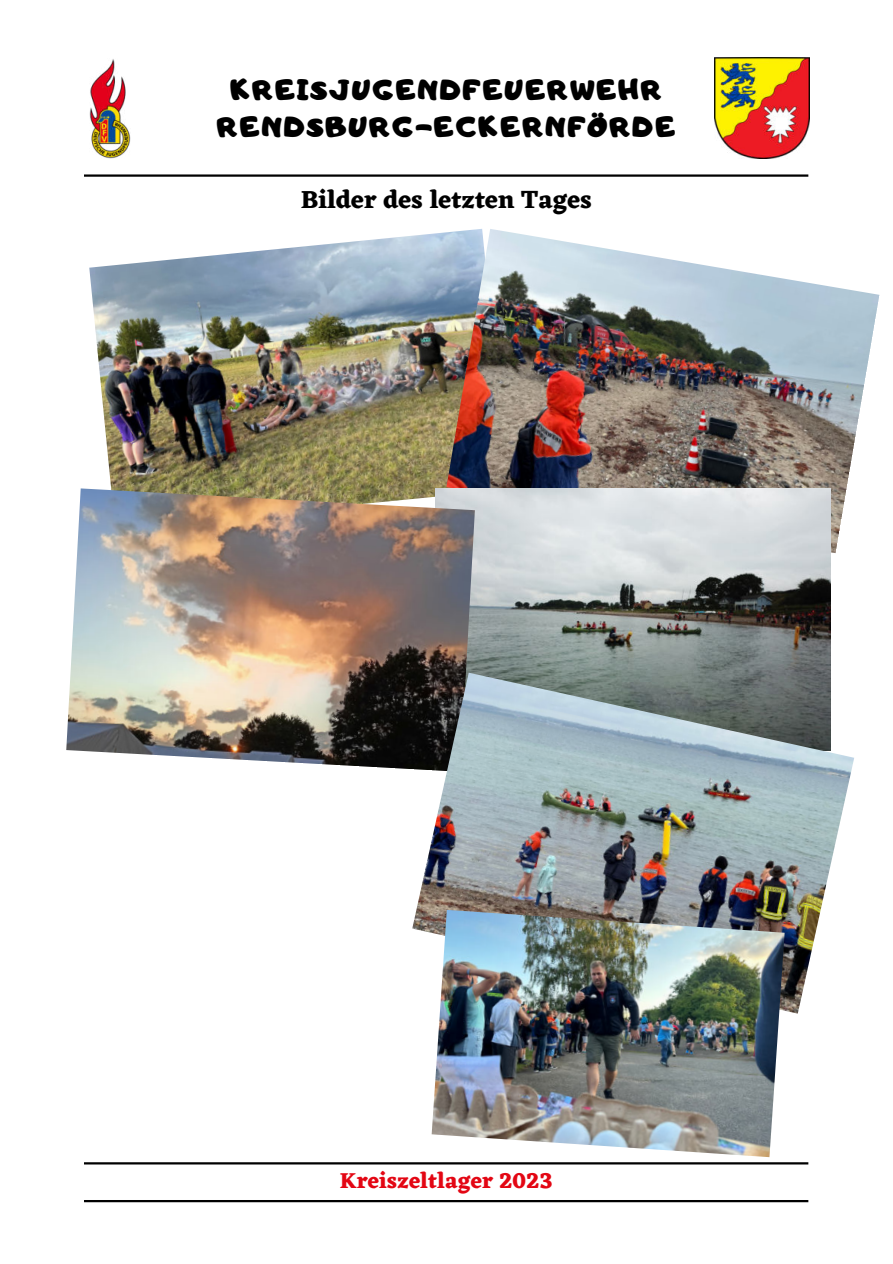
<style>
.page{position:relative;width:893px;height:1264px;background:#fff}
.page>*{position:absolute;margin:0;border:0;box-sizing:border-box;transform-origin:0 0}
.t1{font:27px/37px "CA Generated";letter-spacing:.075em;color:#000;text-align:center}
.t2{font:700 25.5px "Eczar";color:#000}
.t3{font:700 22.5px "Eczar";color:#e30613}
</style>
<div class="page">
<hr style="left:84px;top:174px;width:724px;height:3px;background:#000">
<img style="left:714px;top:57px;width:95px;height:102px">
<img style="left:89px;top:59px;width:42px;height:100px">
<hr style="left:84px;top:1199px;width:724px;height:3px;background:#000">
<hr style="left:84px;top:1162px;width:724px;height:2px;background:#000">
<img style="left:89px;top:232px;width:357px;height:256px">
<img style="left:446px;top:229px;width:433px;height:324px">
<img style="left:475px;top:488px;width:355px;height:184px">
<img style="left:66px;top:488px;width:409px;height:281px">
<img style="left:412px;top:672px;width:442px;height:341px">
<img style="left:431px;top:909px;width:353px;height:248px">
<p class="t1" style="left:217px;top:71px;width:460px">KREISJUGENDFEUERWEHR<br>RENDSBURG-ECKERNFÖRDE</p>
<p class="t2" style="left:301px;top:184px;width:292px">Bilder des letzten Tages</p>
<p class="t3" style="left:340px;top:1167px;width:215px">Kreiszeltlager 2023</p>
</div>
